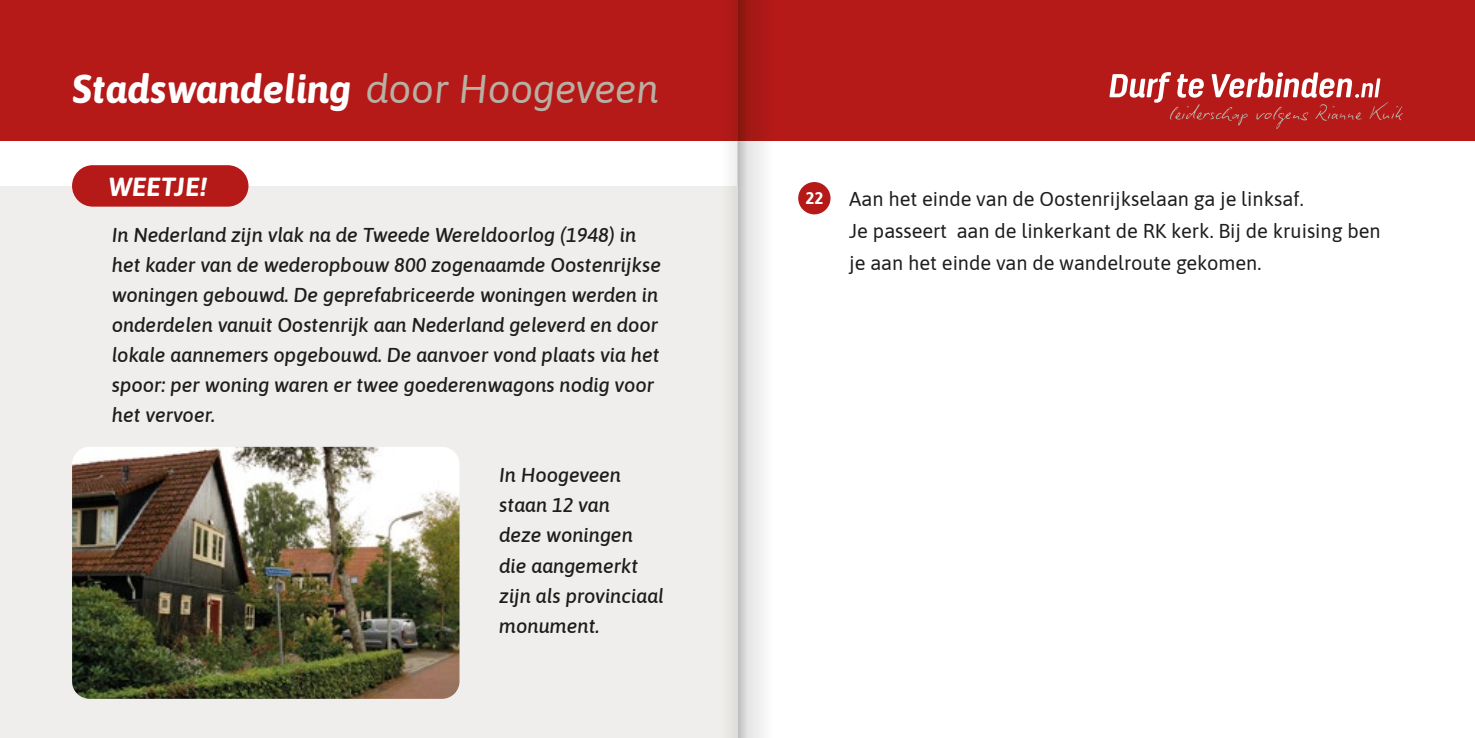
<style>
.page{position:relative;width:1475px;height:738px;background:#fff}
.page>*{position:absolute;margin:0;border:0;box-sizing:border-box;transform-origin:0 0}
.t1{font:italic 700 40px "Asap";color:#fff}
.t2{font:italic 700 26.2px "Asap";letter-spacing:.01em;color:#fff}
.t3{font:italic 500 20px/30px "Asap";color:#1d1d1b}
.t4{font:20px/32px "Asap";color:#1d1d1b}
.t5{font:700 16.8px "Asap";color:#fff}
.s1{font-weight:400;color:#b8b0a3}
</style>
<div class="page">
<div style="left:798px;top:182px;width:32px;height:32px;background:#b51918;border-radius:50%"></div>
<div style="left:0;top:187px;width:737px;height:550px;background:#f0eeec"></div>
<div style="left:72px;top:165px;width:176px;height:41px;background:#b51918;border-radius:21px"></div>
<img style="left:72px;top:446px;width:387px;height:252px">
<div style="left:0;top:0;width:1474px;height:141px;background:#b51918"></div>
<svg style="left:1109px;top:72px;width:293px;height:57px"></svg>
<img style="left:737px;top:0;width:9px;height:737px">
<div style="left:724px;top:187px;width:13px;height:550px;background:#e7e5e2"></div>
<h1 class="t1" style="left:72px;top:60px;width:588px">Stadswandeling <span class="s1">door Hoogeveen</span></h1>
<h2 class="t2" style="left:109px;top:168px;width:100px">WEETJE!</h2>
<p class="t3" style="left:112px;top:219px;width:551px">In Nederland zijn vlak na de Tweede Wereldoorlog (1948) in het kader van de wederopbouw 800 zogenaamde Oostenrijkse woningen gebouwd. De geprefabriceerde woningen werden in onderdelen vanuit Oostenrijk aan Nederland geleverd en door lokale aannemers opgebouwd. De aanvoer vond plaats via het spoor: per woning waren er twee goederenwagons nodig voor het vervoer.</p>
<p class="t3" style="left:499px;top:459px;width:166px">In Hoogeveen staan 12 van<br>deze woningen die aangemerkt zijn als provinciaal monument.</p>
<p class="t5" style="left:805px;top:186px;width:19px">22</p>
<p class="t4" style="left:849px;top:182px;width:533px">Aan het einde van de Oostenrijkselaan ga je linksaf.<br>Je passeert aan de linkerkant de RK kerk. Bij de kruising ben je aan het einde van de wandelroute gekomen.</p>
</div>
